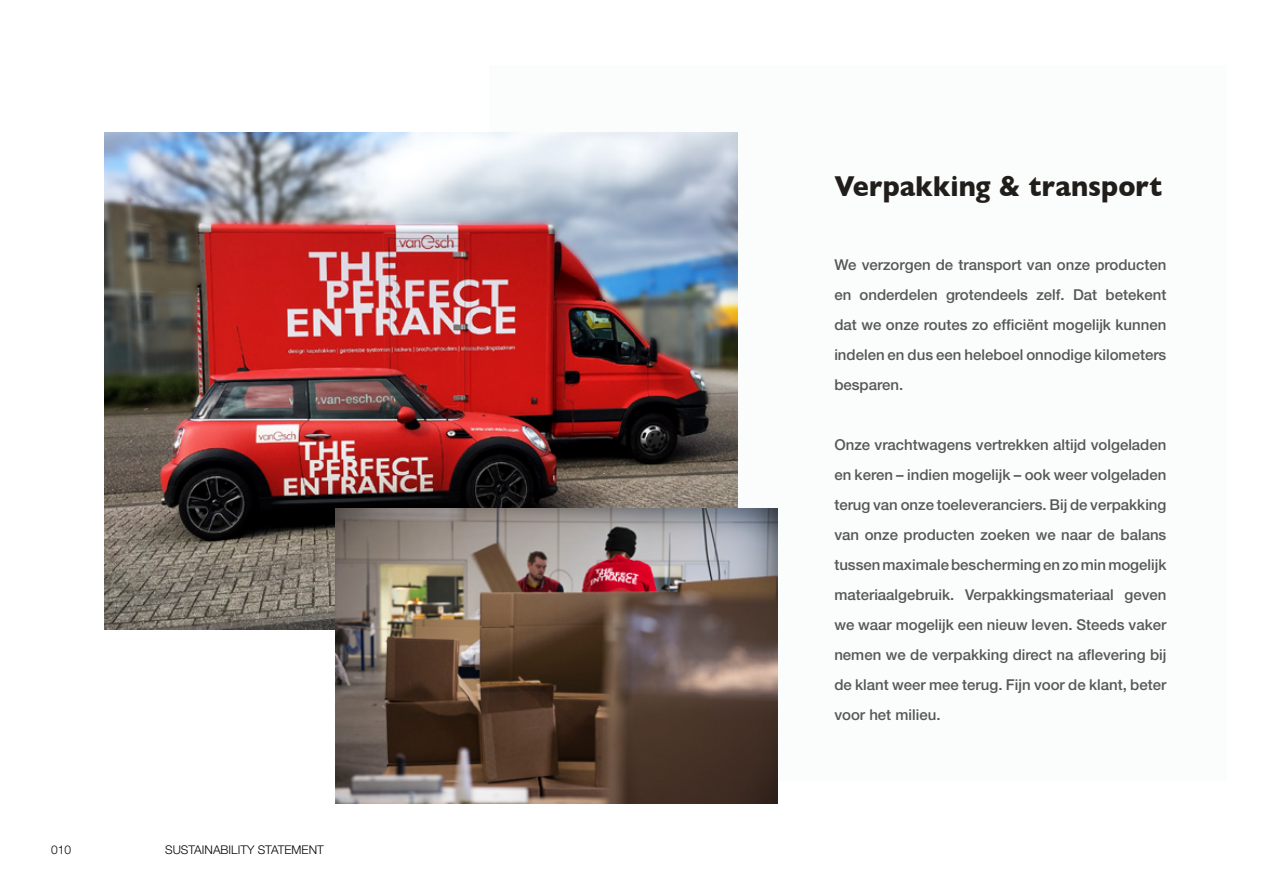
<style>
.page{position:relative;width:1263px;height:893px;background:#fff}
.page>*{position:absolute;margin:0;border:0;box-sizing:border-box;transform-origin:0 0}
.t1{font:700 29.4px "Gill Sans";color:#211d1b;scale:.92 1}
.t2{font:500 15px/30px "Helvetica Neue";color:#575756;text-align:justify}
.t3{font:300 12px "Helvetica Neue";color:#000}
</style>
<div class="page">
<div style="left:489px;top:65px;width:738px;height:715px;background:#fbfdfd"></div>
<img style="left:105px;top:132px;width:632px;height:497px">
<img style="left:336px;top:508px;width:442px;height:295px">
<p class="t3" style="left:58px;top:840px;width:22px">010</p>
<p class="t3" style="left:165px;top:840px;width:160px">SUSTAINABILITY STATEMENT</p>
<p class="t3" style="left:51px;top:840px;width:22px">010</p>
<h1 class="t1" style="left:834px;top:163px;width:358px">Verpakking &amp; transport</h1>
<p class="t2" style="left:834px;top:249px;width:334px">We verzorgen de transport van onze producten en onderdelen grotendeels zelf. Dat betekent dat we onze routes zo efficiënt mogelijk kunnen indelen en dus een heleboel onnodige kilometers besparen.</p>
<p class="t2" style="left:834px;top:429px;width:334px">Onze vrachtwagens vertrekken altijd volgeladen en keren – indien mogelijk – ook weer volgeladen terug van onze toeleveranciers. Bij de verpakking van onze producten zoeken we naar de balans tussen maximale bescherming en zo min mogelijk materiaalgebruik. Verpakkingsmateriaal geven we waar mogelijk een nieuw leven. Steeds vaker nemen we de verpakking direct na aflevering bij de klant weer mee terug. Fijn voor de klant, beter voor het milieu.</p>
</div>
